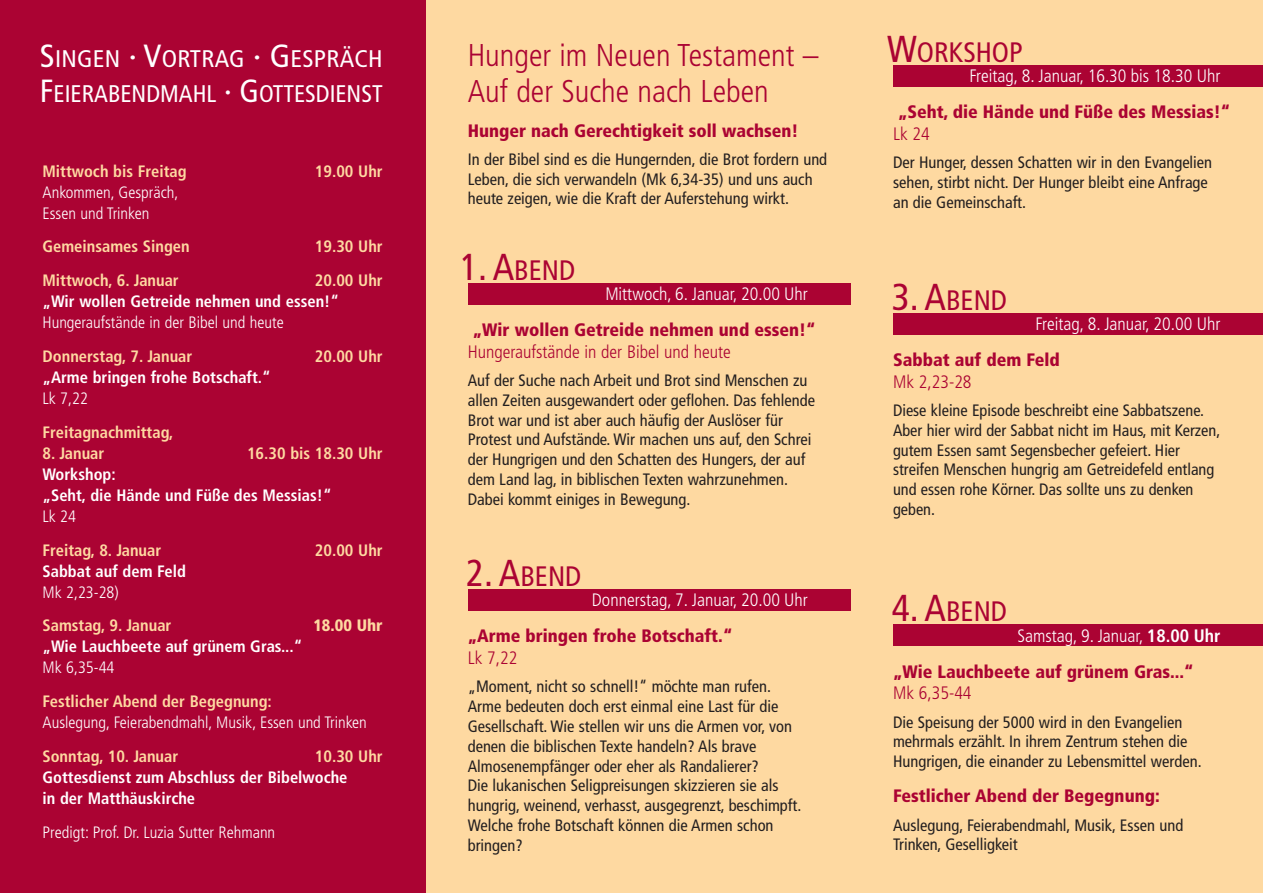
<style>
.page{position:relative;width:1263px;height:893px;background:#fed9a1}
.page>*{position:absolute;margin:0;border:0;box-sizing:border-box;transform-origin:0 0}
.t1{font:300 condensed 31.5px/36px "Frutiger";color:#ab0333}
.t2{font:condensed 28.2px "Frutiger";color:#ab0333}
.t3{font:condensed 24px/35.2px "Frutiger";color:#fff;scale:1.05 1}
.t4{font:900 condensed 18px "Frutiger";color:#ab0333}
.t5{font:300 condensed 18px "Frutiger";color:#fff}
.t6{font:300 condensed 18px "Frutiger";color:#ab0333}
.t7{font:condensed 16.5px/19.8px "Frutiger";color:#231f20}
.t8{font:700 condensed 16.5px "Frutiger";color:#fed9a1}
.t9{font:700 condensed 16.5px/21px "Frutiger";color:#fff}
.t10{font:300 condensed 16.5px/21px "Frutiger";color:#fff}
.t11{font:900 condensed 16.5px "Frutiger";color:#fed9a1}
.s1{font-size:32.1px}
.s2{font-size:37.5px}
.s3{font-weight:700}
</style>
<div class="page">
<div style="left:0;top:0;width:425px;height:893px;background:#ab0333"></div>
<div style="left:468px;top:283px;width:382px;height:22px;background:#ab0333"></div>
<div style="left:893px;top:66px;width:370px;height:21px;background:#ab0333"></div>
<div style="left:893px;top:625px;width:370px;height:21px;background:#ab0333"></div>
<div style="left:893px;top:313px;width:370px;height:22px;background:#ab0333"></div>
<div style="left:468px;top:590px;width:382px;height:21px;background:#ab0333"></div>
<h3 class="t3" style="left:40px;top:41px;width:328px"><span class="s1">S</span>INGEN <span class="s1">· V</span>ORTRAG <span class="s1">· G</span> ESPRÄCH<br><span class="s1">F</span>EIERABENDMAHL <span class="s1">· G</span> OTTESDIENST</h3>
<p class="t8" style="left:43px;top:161px;width:146px">Mittwoch bis Freitag</p>
<p class="t8" style="left:315px;top:161px;width:69px">19.00 Uhr</p>
<p class="t10" style="left:43px;top:182px;width:137px">Ankommen, Gespräch,<br>Essen und Trinken</p>
<p class="t8" style="left:43px;top:237px;width:149px">Gemeinsames Singen</p>
<p class="t8" style="left:315px;top:237px;width:69px">19.30 Uhr</p>
<p class="t8" style="left:43px;top:271px;width:138px">Mittwoch, 6. Januar</p>
<p class="t8" style="left:315px;top:271px;width:69px">20.00 Uhr</p>
<p class="t9" style="left:43px;top:291px;width:298px">„Wir wollen Getreide nehmen und essen!“</p>
<p class="t10" style="left:43px;top:312px;width:243px">Hungeraufstände in der Bibel und heute</p>
<p class="t8" style="left:43px;top:346px;width:151px">Donnerstag, 7. Januar</p>
<p class="t8" style="left:315px;top:346px;width:69px">20.00 Uhr</p>
<p class="t9" style="left:43px;top:367px;width:230px">„Arme bringen frohe Botschaft.“</p>
<p class="t10" style="left:43px;top:388px;width:47px">Lk 7,22</p>
<p class="t8" style="left:43px;top:422px;width:133px">Freitagnachmittag,</p>
<p class="t8" style="left:43px;top:443px;width:63px">8. Januar</p>
<p class="t8" style="left:247px;top:443px;width:137px">16.30 bis 18.30 Uhr</p>
<p class="t9" style="left:43px;top:463px;width:291px">Workshop:<br>„Seht, die Hände und Füße des Messias!“</p>
<p class="t10" style="left:43px;top:506px;width:35px">Lk 24</p>
<p class="t8" style="left:43px;top:540px;width:120px">Freitag, 8. Januar</p>
<p class="t8" style="left:315px;top:540px;width:69px">20.00 Uhr</p>
<p class="t9" style="left:43px;top:560px;width:145px">Sabbat auf dem Feld</p>
<p class="t10" style="left:43px;top:581px;width:78px">Mk 2,23-28)</p>
<p class="t8" style="left:43px;top:616px;width:130px">Samstag, 9. Januar</p>
<p class="t11" style="left:313px;top:616px;width:71px">18.00 Uhr</p>
<p class="t9" style="left:43px;top:636px;width:261px">„Wie Lauchbeete auf grünem Gras...“</p>
<p class="t10" style="left:43px;top:657px;width:74px">Mk 6,35-44</p>
<p class="t8" style="left:43px;top:691px;width:231px">Festlicher Abend der Begegnung:</p>
<p class="t10" style="left:43px;top:712px;width:326px">Auslegung, Feierabendmahl, Musik, Essen und Trinken</p>
<p class="t8" style="left:43px;top:746px;width:137px">Sonntag, 10. Januar</p>
<p class="t8" style="left:315px;top:746px;width:69px">10.30 Uhr</p>
<p class="t9" style="left:43px;top:767px;width:306px">Gottesdienst zum Abschluss der Bibelwoche in der Matthäuskirche</p>
<p class="t10" style="left:43px;top:822px;width:234px">Predigt: Prof. Dr. Luzia Sutter Rehmann</p>
<h1 class="t1" style="left:468px;top:38px;width:352px">Hunger im Neuen Testament –<br>Auf der Suche nach Leben</h1>
<p class="t4" style="left:468px;top:119px;width:332px">Hunger nach Gerechtigkeit soll wachsen!</p>
<p class="t7" style="left:468px;top:149px;width:361px">In der Bibel sind es die Hungernden, die Brot fordern und<br>Leben, die sich verwandeln (Mk 6,34-35) und uns auch heute zeigen, wie die Kraft der Auferstehung wirkt.</p>
<h2 class="t2" style="left:460px;top:254px;width:117px"><span class="s2">1. A</span>BEND</h2>
<p class="t5" style="left:605px;top:284px;width:204px">Mittwoch, 6. Januar, 20.00 Uhr</p>
<p class="t4" style="left:473px;top:319px;width:344px">„Wir wollen Getreide nehmen und essen!“</p>
<p class="t6" style="left:468px;top:341px;width:265px">Hungeraufstände in der Bibel und heute</p>
<p class="t7" style="left:468px;top:371px;width:349px">Auf der Suche nach Arbeit und Brot sind Menschen zu allen Zeiten ausgewandert oder geflohen. Das fehlende Brot war und ist aber auch häufig der Auslöser für Protest und Aufstände. Wir machen uns auf, den Schrei der Hungrigen und den Schatten des Hungers, der auf dem Land lag, in biblischen Texten wahrzunehmen.<br>Dabei kommt einiges in Bewegung.</p>
<h2 class="t2" style="left:466px;top:560px;width:117px"><span class="s2">2. A</span>BEND</h2>
<p class="t5" style="left:592px;top:590px;width:217px">Donnerstag, 7. Januar, 20.00 Uhr</p>
<p class="t4" style="left:468px;top:625px;width:266px">„Arme bringen frohe Botschaft.“</p>
<p class="t6" style="left:468px;top:648px;width:51px">Lk 7,22</p>
<p class="t7" style="left:468px;top:677px;width:335px">„Moment, nicht so schnell!“ möchte man rufen.<br>Arme bedeuten doch erst einmal eine Last für die Gesellschaft. Wie stellen wir uns die Armen vor, von denen die biblischen Texte handeln? Als brave Almosenempfänger oder eher als Randalierer?<br>Die lukanischen Seligpreisungen skizzieren sie als hungrig, weinend, verhasst, ausgegrenzt, beschimpft.<br>Welche frohe Botschaft können die Armen schon bringen?</p>
<h2 class="t2" style="left:887px;top:36px;width:137px"><span class="s2">W</span>ORKSHOP</h2>
<p class="t5" style="left:970px;top:66px;width:252px">Freitag, 8. Januar, 16.30 bis 18.30 Uhr</p>
<p class="t4" style="left:898px;top:101px;width:333px">„Seht, die Hände und Füße des Messias!“</p>
<p class="t6" style="left:893px;top:124px;width:38px">Lk 24</p>
<p class="t7" style="left:893px;top:153px;width:321px">Der Hunger, dessen Schatten wir in den Evangelien sehen, stirbt nicht. Der Hunger bleibt eine Anfrage an die Gemeinschaft.</p>
<h2 class="t2" style="left:892px;top:284px;width:117px"><span class="s2">3. A</span>BEND</h2>
<p class="t5" style="left:1035px;top:314px;width:186px">Freitag, 8. Januar, 20.00 Uhr</p>
<p class="t4" style="left:893px;top:349px;width:168px">Sabbat auf dem Feld</p>
<p class="t6" style="left:893px;top:371px;width:80px">Mk 2,23-28</p>
<p class="t7" style="left:893px;top:401px;width:329px">Diese kleine Episode beschreibt eine Sabbatszene.<br>Aber hier wird der Sabbat nicht im Haus, mit Kerzen, gutem Essen samt Segensbecher gefeiert. Hier streifen Menschen hungrig am Getreidefeld entlang und essen rohe Körner. Das sollte uns zu denken geben.</p>
<h2 class="t2" style="left:892px;top:595px;width:117px"><span class="s2">4. A</span>BEND</h2>
<p class="t5" style="left:1017px;top:625px;width:204px">Samstag, 9. Januar, <span class="s3">18.00 Uhr</span></p>
<p class="t4" style="left:893px;top:660px;width:302px">„Wie Lauchbeete auf grünem Gras...“</p>
<p class="t6" style="left:893px;top:683px;width:80px">Mk 6,35-44</p>
<p class="t7" style="left:893px;top:712px;width:310px">Die Speisung der 5000 wird in den Evangelien mehrmals erzählt. In ihrem Zentrum stehen die<br>Hungrigen, die einander zu Lebensmittel werden.</p>
<p class="t4" style="left:893px;top:785px;width:268px">Festlicher Abend der Begegnung:</p>
<p class="t7" style="left:893px;top:815px;width:292px">Auslegung, Feierabendmahl, Musik, Essen und<br>Trinken, Geselligkeit</p>
</div>
